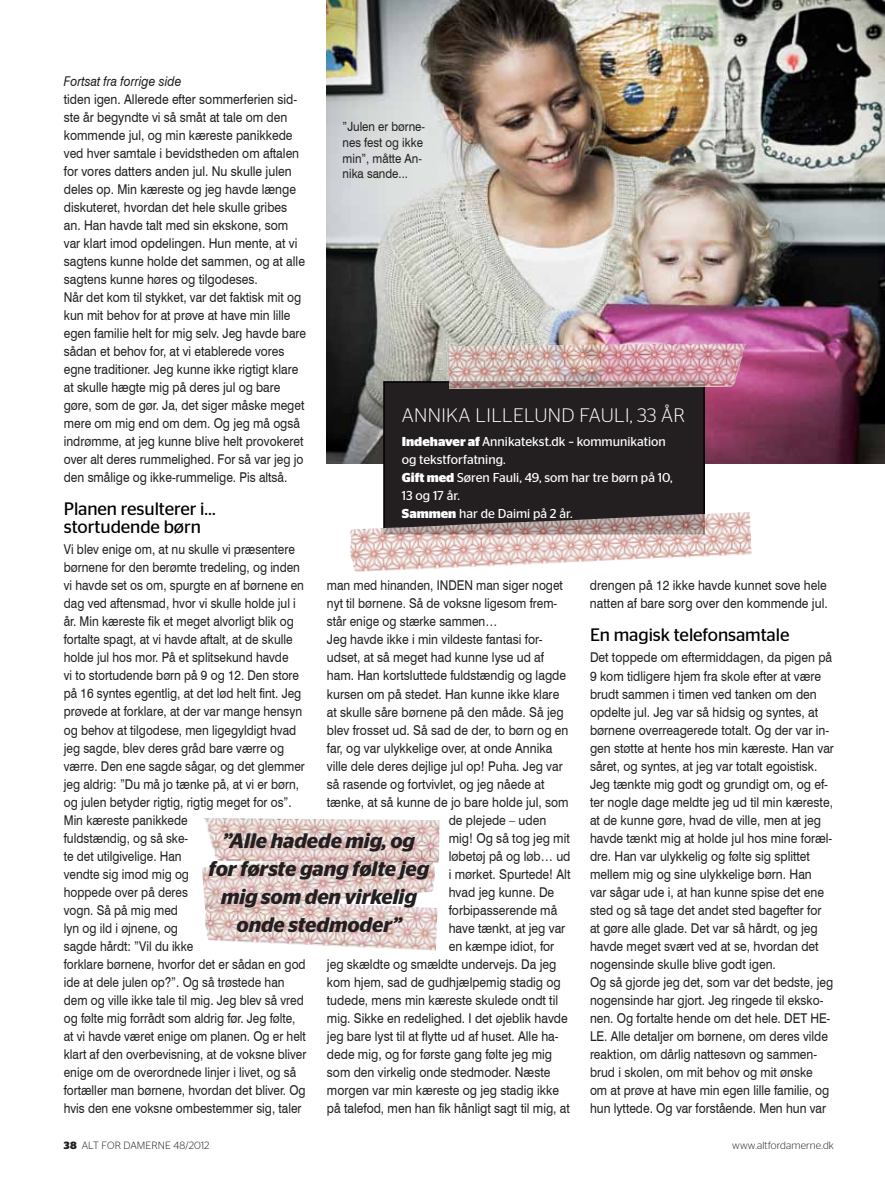
<style>
.page{position:relative;width:885px;height:1183px;background:#fff}
.page>*{position:absolute;margin:0;border:0;box-sizing:border-box;transform-origin:0 0}
.t1{font:italic 600 21px/28px "Stag Sans";letter-spacing:-.005em;color:#231f20;text-align:center}
.t2{font:300 19.5px "Stag Sans";letter-spacing:.02em;color:#fff}
.t3{font:18px/18px "Stag Sans";letter-spacing:-.005em;color:#000001}
.t4{font:13.5px/18px "Swiss 721 BT";color:#231f20;scale:.9 1}
.t5{font:13.5px/18px "Swiss 721 BT";color:#231f20;scale:.88 1}
.t6{font:italic 13.5px "Swiss 721 BT";color:#231f20;scale:.9 1}
.t7{font:12.9px/18px "Stag Sans";color:#fff}
.t8{font:12.75px/15.8px "Swiss 721 BT";color:#231f20;scale:.9 1}
.t9{font:300 10.5px "Stag Sans";letter-spacing:.01em;color:#231f20}
.s1{font-weight:700}
</style>
<div class="page">
<img style="left:327px;top:0;width:557px;height:463px">
<img style="left:205px;top:908px;width:232px;height:42px">
<img style="left:202px;top:862px;width:233px;height:48px">
<img style="left:204px;top:818px;width:235px;height:44px">
<div style="left:384px;top:382px;width:320px;height:151px;background:#231f20"></div>
<img style="left:448px;top:343px;width:298px;height:46px">
<img style="left:350px;top:512px;width:401px;height:60px">
<p class="t6" style="left:64px;top:73px;width:132px">Fortsat fra forrige side</p>
<p class="t4" style="left:64px;top:90px;width:271px">tiden igen. Allerede efter sommerferien sid&shy;ste år begyndte vi så småt at tale om den kommende jul, og min kæreste panikkede ved hver samtale i bevidstheden om aftalen for vores datters anden jul. Nu skulle julen deles op. Min kæreste og jeg havde længe diskuteret, hvordan det hele skulle gribes an. Han havde talt med sin ekskone, som var klart imod opdelingen. Hun mente, at vi sagtens kunne holde det sammen, og at alle sagtens kunne høres og tilgodeses.<br>Når det kom til stykket, var det faktisk mit og kun mit behov for at prøve at have min lille egen familie helt for mig selv. Jeg havde bare sådan et behov for, at vi etablerede vores egne traditioner. Jeg kunne ikke rigtigt klare at skulle hægte mig på deres jul og bare gøre, som de gør. Ja, det siger måske meget mere om mig end om dem. Og jeg må også indrømme, at jeg kunne blive helt provokeret over alt deres rummelighed. For så var jeg jo den smålige og ikke-rummelige. Pis altså.</p>
<h3 class="t3" style="left:64px;top:500px;width:153px">Planen resulterer i… stortudende børn</h3>
<p class="t5" style="left:64px;top:540px;width:277px">Vi blev enige om, at nu skulle vi præsentere børnene for den berømte tredeling, og inden vi havde set os om, spurgte en af børnene en dag ved aftensmad, hvor vi skulle holde jul i år. Min kæreste fik et meget alvorligt blik og fortalte spagt, at vi havde aftalt, at de skulle holde jul hos mor. På et splitsekund havde<br>vi to stortudende børn på 9 og 12. Den store på 16 syntes egentlig, at det lød helt fint. Jeg prøvede at forklare, at der var mange hensyn og behov at tilgodese, men ligegyldigt hvad jeg sagde, blev deres gråd bare værre og værre. Den ene sagde sågar, og det glemmer jeg aldrig: ”Du må jo tænke på, at vi er børn, og julen betyder rigtig, rigtig meget for os”.<br>Min kæreste panikkede<br>fuldstændig, og så ske-<br>te det utilgivelige. Han<br>vendte sig imod mig og<br>hoppede over på deres<br>vogn. Så på mig med<br>lyn og ild i øjnene, og<br>sagde hårdt: ”Vil du ikke<br>forklare børnene, hvorfor det er sådan en god ide at dele julen op?”. Og så trøstede han dem og ville ikke tale til mig. Jeg blev så vred og følte mig forrådt som aldrig før. Jeg følte, at vi havde været enige om planen. Og er helt klart af den overbevisning, at de voksne bliver enige om de overordnede linjer i livet, og så fortæller man børnene, hvordan det bliver. Og hvis den ene voksne ombestemmer sig, taler</p>
<p class="t8" style="left:342px;top:119px;width:93px">”Julen er børne&shy;nes fest og ikke min”, måtte An&shy;nika sande...</p>
<h2 class="t2" style="left:402px;top:404px;width:285px">ANNIKA LILLELUND FAULI, 33 ÅR</h2>
<p class="t7" style="left:401px;top:432px;width:272px"><span class="s1">Indehaver af</span> Annikatekst.dk – kommunikation og tekstforfatning.<br><span class="s1">Gift med</span> Søren Fauli, 49, som har tre børn på 10,<br>13 og 17 år.<br><span class="s1">Sammen</span> har de Daimi på 2 år.</p>
<p class="t4" style="left:590px;top:576px;width:266px">drengen på 12 ikke havde kunnet sove hele natten af bare sorg over den kommende jul.</p>
<h3 class="t3" style="left:590px;top:626px;width:201px">En magisk telefonsamtale</h3>
<p class="t4" style="left:590px;top:648px;width:272px">Det toppede om eftermiddagen, da pigen på 9 kom tidligere hjem fra skole efter at være brudt sammen i timen ved tanken om den opdelte jul. Jeg var så hidsig og syntes, at børnene overreagerede totalt. Og der var in&shy;gen støtte at hente hos min kæreste. Han var såret, og syntes, at jeg var totalt egoistisk.<br>Jeg tænkte mig godt og grundigt om, og ef&shy;ter nogle dage meldte jeg ud til min kæreste, at de kunne gøre, hvad de ville, men at jeg havde tænkt mig at holde jul hos mine foræl&shy;dre. Han var ulykkelig og følte sig splittet mellem mig og sine ulykkelige børn. Han<br>var sågar ude i, at han kunne spise det ene sted og så tage det andet sted bagefter for at gøre alle glade. Det var så hårdt, og jeg havde meget svært ved at se, hvordan det nogensinde skulle blive godt igen.<br>Og så gjorde jeg det, som var det bedste, jeg nogensinde har gjort. Jeg ringede til eksko&shy;nen. Og fortalte hende om det hele. DET HE-LE. Alle detaljer om børnene, om deres vilde reaktion, om dårlig nattesøvn og sammen&shy;brud i skolen, om mit behov og mit ønske<br>om at prøve at have min egen lille familie, og hun lyttede. Og var forstående. Men hun var</p>
<p class="t5" style="left:327px;top:576px;width:269px">man med hinanden, INDEN man siger noget</p>
<p class="t5" style="left:327px;top:594px;width:263px">nyt til børnene. Så de voksne ligesom frem-</p>
<p class="t5" style="left:327px;top:612px;width:195px">står enige og stærke sammen…</p>
<p class="t4" style="left:327px;top:630px;width:241px">Jeg havde ikke i min vildeste fantasi for-</p>
<p class="t4" style="left:327px;top:648px;width:243px">udset, at så meget had kunne lyse ud af</p>
<p class="t4" style="left:327px;top:666px;width:267px">ham. Han kortsluttede fuldstændig og lagde</p>
<p class="t4" style="left:327px;top:684px;width:260px">kursen om på stedet. Han kunne ikke klare</p>
<p class="t4" style="left:327px;top:702px;width:264px">at skulle såre børnene på den måde. Så jeg</p>
<p class="t4" style="left:327px;top:720px;width:270px">blev frosset ud. Så sad de der, to børn og en</p>
<p class="t4" style="left:327px;top:738px;width:252px">far, og var ulykkelige over, at onde Annika</p>
<p class="t4" style="left:327px;top:756px;width:263px">ville dele deres dejlige jul op! Puha. Jeg var</p>
<p class="t4" style="left:327px;top:774px;width:243px">så rasende og fortvivlet, og jeg nåede at</p>
<p class="t4" style="left:327px;top:792px;width:270px">tænke, at så kunne de jo bare holde jul, som</p>
<p class="t4" style="left:448px;top:810px;width:110px">de plejede – uden</p>
<p class="t4" style="left:448px;top:828px;width:136px">mig! Og så tog jeg mit</p>
<p class="t4" style="left:448px;top:846px;width:137px">løbetøj på og løb… ud</p>
<p class="t4" style="left:448px;top:864px;width:137px">i mørket. Spurtede! Alt</p>
<p class="t4" style="left:448px;top:882px;width:119px">hvad jeg kunne. De</p>
<p class="t4" style="left:448px;top:900px;width:122px">forbipasserende må</p>
<p class="t4" style="left:448px;top:918px;width:131px">have tænkt, at jeg var</p>
<p class="t4" style="left:448px;top:936px;width:119px">en kæmpe idiot, for</p>
<p class="t4" style="left:327px;top:954px;width:256px">jeg skældte og smældte undervejs. Da jeg</p>
<p class="t4" style="left:327px;top:972px;width:261px">kom hjem, sad de gudhjælpemig stadig og</p>
<p class="t4" style="left:327px;top:990px;width:258px">tudede, mens min kæreste skulede ondt til</p>
<p class="t4" style="left:327px;top:1008px;width:269px">mig. Sikke en redelighed. I det øjeblik havde</p>
<p class="t4" style="left:327px;top:1026px;width:259px">jeg bare lyst til at flytte ud af huset. Alle ha-</p>
<p class="t4" style="left:327px;top:1044px;width:252px">dede mig, og for første gang følte jeg mig</p>
<p class="t4" style="left:327px;top:1062px;width:250px">som den virkelig onde stedmoder. Næste</p>
<p class="t4" style="left:327px;top:1080px;width:259px">morgen var min kæreste og jeg stadig ikke</p>
<p class="t4" style="left:327px;top:1098px;width:271px">på talefod, men han fik hånligt sagt til mig, at</p>
<h1 class="t1" style="left:208px;top:826px;width:222px">”Alle hadede mig, og for første gang følte jeg mig som den virkelig onde stedmoder”</h1>
<p class="t9" style="left:64px;top:1138px;width:147px"><span class="s1">38</span> ALT FOR DAMERNE 48/2012</p>
<p class="t9" style="left:732px;top:1138px;width:103px">www.altfordamerne.dk</p>
</div>
